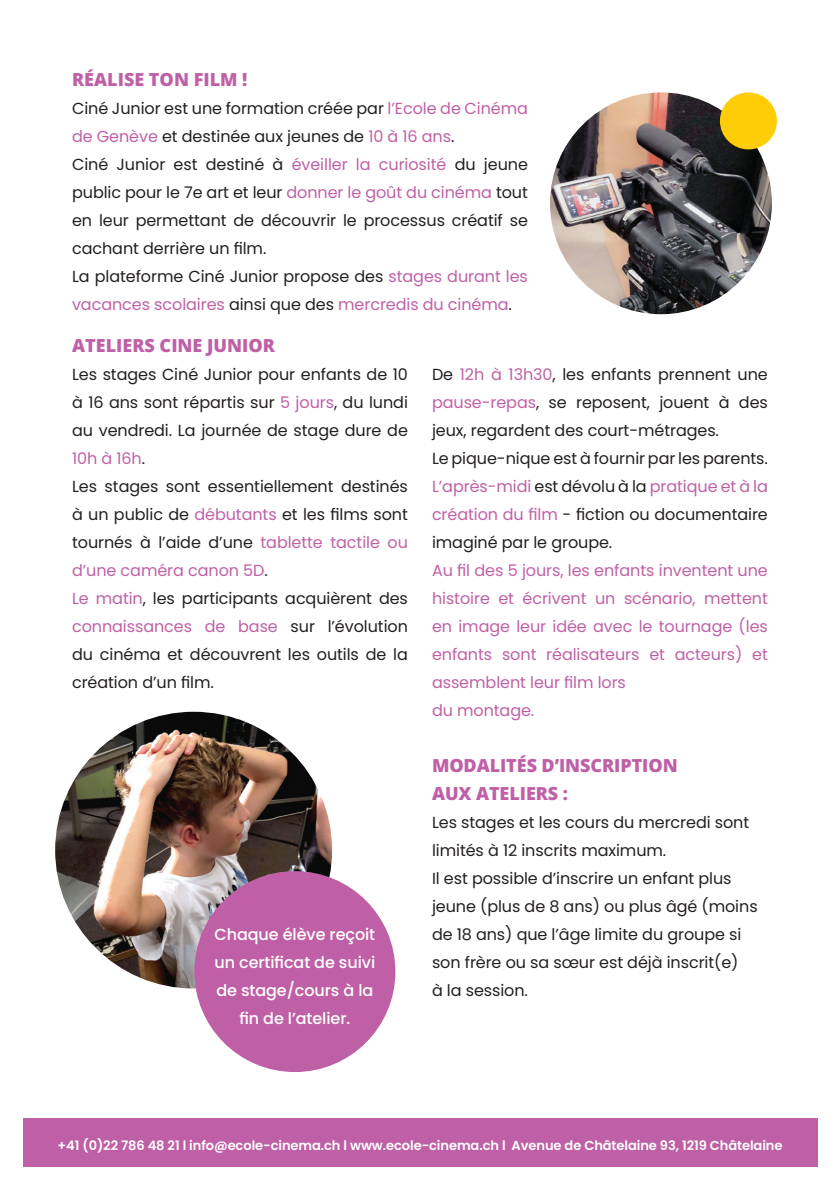
<style>
.page{position:relative;width:840px;height:1191px;background:#fff}
.page>*{position:absolute;margin:0;border:0;box-sizing:border-box;transform-origin:0 0}
.t1{font:800 18px "Open Sans";letter-spacing:-.005em;color:#bf60a6}
.t2{font:16px/28px "Poppins";letter-spacing:-.005em;color:#231f20;text-align:justify}
.t3{font:16px/28px "Poppins";letter-spacing:-.005em;color:#bf60a6}
.t4{font:500 16px/28px "Poppins";letter-spacing:-.005em;color:#fff;text-align:center}
.t5{font:600 13px "Poppins";letter-spacing:-.005em;color:#fff}
.s1{color:#bf60a6}
.s2{color:#231f20}
</style>
<div class="page">
<img style="left:549px;top:92px;width:222px;height:222px;border-radius:111px">
<img style="left:55px;top:711px;width:277px;height:277px;border-radius:138px">
<div style="left:23px;top:1118px;width:793px;height:49px;background:#bf60a6"></div>
<div style="left:194px;top:871px;width:201px;height:201px;background:#bf60a6;border-radius:50%"></div>
<div style="left:719px;top:92px;width:57px;height:57px;background:#fecd08;border-radius:50%"></div>
<p class="t1" style="left:72px;top:66px;width:177px">RÉALISE TON FILM !</p>
<p class="t2" style="left:72px;top:94px;width:457px">Ciné Junior est une formation créée par <span class="s1">l’Ecole de Cinéma de Genève</span> et destinée aux jeunes de <span class="s1">10 à 16 ans</span>.</p>
<p class="t2" style="left:72px;top:150px;width:457px">Ciné Junior est destiné à <span class="s1">éveiller la curiosité</span> du jeune public pour le 7e art et leur <span class="s1">donner le goût du cinéma</span> tout en leur permettant de découvrir le processus créatif se cachant derrière un film.</p>
<p class="t3" style="left:72px;top:262px;width:457px"><span class="s2">La plateforme Ciné Junior propose des</span> stages durant les vacances scolaires <span class="s2">ainsi que des</span> mercredis du cinéma<span class="s2">.</span></p>
<p class="t1" style="left:72px;top:332px;width:204px">ATELIERS CINE JUNIOR</p>
<p class="t2" style="left:72px;top:360px;width:337px">Les stages Ciné Junior pour enfants de 10 à 16 ans sont répartis sur <span class="s1">5 jours</span>, du lundi au vendredi. La journée de stage dure de <span class="s1">10h à 16h</span>.</p>
<p class="t2" style="left:72px;top:472px;width:337px">Les stages sont essentiellement destinés à un public de <span class="s1">débutants</span> et les films sont tournés à l’aide d’une <span class="s1">tablette tactile ou d’une caméra canon 5D</span>.</p>
<p class="t2" style="left:72px;top:584px;width:337px"><span class="s1">Le matin</span>, les participants acquièrent des <span class="s1">connaissances de base</span> sur l’évolution du cinéma et découvrent les outils de la création d’un film.</p>
<p class="t4" style="left:214px;top:920px;width:162px">Chaque élève reçoit</p>
<p class="t4" style="left:214px;top:948px;width:162px">un certificat de suivi</p>
<p class="t4" style="left:216px;top:976px;width:158px">de stage/cours à la fin de l’atelier.</p>
<p class="t2" style="left:432px;top:360px;width:337px">De <span class="s1">12h à 13h30</span>, les enfants prennent une <span class="s1">pause-repas</span>, se reposent, jouent à des jeux, regardent des court-métrages.</p>
<p class="t2" style="left:432px;top:444px;width:337px">Le pique-nique est à fournir par les parents.</p>
<p class="t2" style="left:432px;top:472px;width:337px"><span class="s1">L’après-midi</span> est dévolu à la <span class="s1">pratique et à la création du film</span> - fiction ou documentaire imaginé par le groupe.</p>
<p class="t3" style="left:432px;top:556px;width:337px;text-align:justify">Au fil des 5 jours, les enfants inventent une histoire et écrivent un scénario, mettent en image leur idée avec le tournage (les enfants sont réalisateurs et acteurs) et assemblent leur film lors</p>
<p class="t3" style="left:432px;top:696px;width:104px">du montage.</p>
<p class="t1" style="left:432px;top:752px;width:247px">MODALITÉS D’INSCRIPTION</p>
<p class="t1" style="left:432px;top:780px;width:137px">AUX ATELIERS :</p>
<p class="t2" style="left:432px;top:808px;width:318px">Les stages et les cours du mercredi sont limités à 12 inscrits maximum.</p>
<p class="t2" style="left:432px;top:864px;width:327px;text-align:left">Il est possible d’inscrire un enfant plus jeune (plus de 8 ans) ou plus âgé (moins de 18 ans) que l’âge limite du groupe si son frère ou sa sœur est déjà inscrit(e)</p>
<p class="t2" style="left:432px;top:976px;width:97px">à la session.</p>
<p class="t5" style="left:57px;top:1138px;width:726px">+41 (0)22 786 48 21 ℓ info@ecole-cinema.ch ℓ www.ecole-cinema.ch ℓ Avenue de Châtelaine 93, 1219 Châtelaine</p>
</div>
